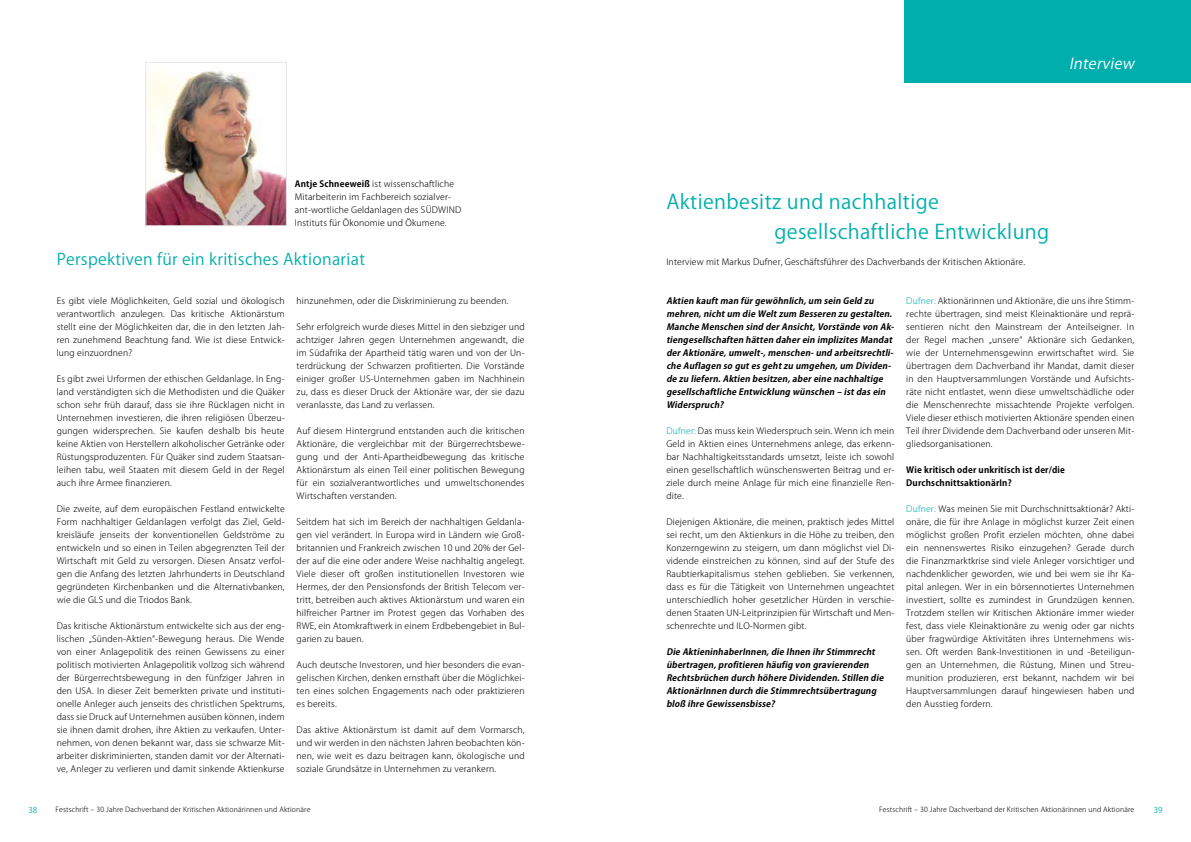
<style>
.page{position:relative;width:1191px;height:842px;background:#fff}
.page>*{position:absolute;margin:0;border:0;box-sizing:border-box;transform-origin:0 0}
.t1{font:20px/30px "Koz Go Pr 6 N";letter-spacing:.02em;color:#00afad}
.t2{font:16px "Koz Go Pr 6 N";letter-spacing:.02em;color:#00afad}
.t3{font:italic 15px "Koz Go Pr 6 N";color:#fff}
.t4{font:300 8.7px/13px "Koz Go Pr 6 N";letter-spacing:.02em;color:#000;text-align:justify}
.t5{font:italic 700 8.7px/13px "Koz Go Pr 6 N";color:#000}
.t6{font:700 8.7px/13px "Koz Go Pr 6 N";letter-spacing:.02em;color:#000}
.t7{font:8px "Koz Go Pr 6 N";color:#00afad}
.t8{font:300 7px "Koz Go Pr 6 N";letter-spacing:.02em;color:#000}
.s1{font-weight:700}
.s2{color:#00afad}
</style>
<div class="page">
<img style="left:148px;top:71px;width:137px;height:153px">
<div style="left:146px;top:62px;width:141px;height:164px;border:1px solid #e6e7e8"></div>
<div style="left:904px;top:0;width:287px;height:82px;background:#00afad"></div>
<p class="t4" style="left:295px;top:177px;width:168px;text-align:left"><span class="s1">Antje Schneeweiß</span> ist wissenschaftliche Mitarbeiterin im Fachbereich sozialver&shy;ant-wortliche Geldanlagen des SÜDWIND Instituts für Ökonomie und Ökumene.</p>
<h2 class="t2" style="left:57px;top:250px;width:310px">Perspektiven für ein kritisches Aktionariat</h2>
<p class="t4" style="left:57px;top:294px;width:229px">Es gibt viele Möglichkeiten, Geld sozial und ökologisch verantwortlich anzulegen. Das kritische Aktionärstum stellt eine der Möglichkeiten dar, die in den letzten Jah&shy;ren zunehmend Beachtung fand. Wie ist diese Entwick&shy;lung einzuordnen?</p>
<p class="t4" style="left:57px;top:372px;width:229px">Es gibt zwei Urformen der ethischen Geldanlage. In Eng&shy;land verständigten sich die Methodisten und die Quäker schon sehr früh darauf, dass sie ihre Rücklagen nicht in Unternehmen investieren, die ihren religiösen Überzeu&shy;gungen widersprechen. Sie kaufen deshalb bis heute keine Aktien von Herstellern alkoholischer Getränke oder Rüstungsproduzenten. Für Quäker sind zudem Staatsan&shy;leihen tabu, weil Staaten mit diesem Geld in der Regel auch ihre Armee finanzieren.</p>
<p class="t4" style="left:57px;top:502px;width:229px">Die zweite, auf dem europäischen Festland entwickelte Form nachhaltiger Geldanlagen verfolgt das Ziel, Geld&shy;kreisläufe jenseits der konventionellen Geldströme zu entwickeln und so einen in Teilen abgegrenzten Teil der Wirtschaft mit Geld zu versorgen. Diesen Ansatz verfol&shy;gen die Anfang des letzten Jahrhunderts in Deutschland gegründeten Kirchenbanken und die Alternativbanken, wie die GLS und die Triodos Bank.</p>
<p class="t4" style="left:57px;top:619px;width:229px">Das kritische Aktionärstum entwickelte sich aus der eng&shy;lischen „Sünden-Aktien“-Bewegung heraus. Die Wende von einer Anlagepolitik des reinen Gewissens zu einer politisch motivierten Anlagepolitik vollzog sich während der Bürgerrechtsbewegung in den fünfziger Jahren in den USA. In dieser Zeit bemerkten private und instituti&shy;onelle Anleger auch jenseits des christlichen Spektrums, dass sie Druck auf Unternehmen ausüben können, indem sie ihnen damit drohen, ihre Aktien zu verkaufen. Unter&shy;nehmen, von denen bekannt war, dass sie schwarze Mit&shy;arbeiter diskriminierten, standen damit vor der Alternati&shy;ve, Anleger zu verlieren und damit sinkende Aktienkurse</p>
<p class="t4" style="left:297px;top:294px;width:213px">hinzunehmen, oder die Diskriminierung zu beenden.</p>
<p class="t4" style="left:297px;top:320px;width:229px">Sehr erfolgreich wurde dieses Mittel in den siebziger und achtziger Jahren gegen Unternehmen angewandt, die im Südafrika der Apartheid tätig waren und von der Un&shy;terdrückung der Schwarzen profitierten. Die Vorstände einiger großer US-Unternehmen gaben im Nachhinein zu, dass es dieser Druck der Aktionäre war, der sie dazu veranlasste, das Land zu verlassen.</p>
<p class="t4" style="left:297px;top:424px;width:229px">Auf diesem Hintergrund entstanden auch die kritischen Aktionäre, die vergleichbar mit der Bürgerrechtsbewe&shy;gung und der Anti-Apartheidbewegung das kritische Aktionärstum als einen Teil einer politischen Bewegung für ein sozialverantwortliches und umweltschonendes Wirtschaften verstanden.</p>
<p class="t4" style="left:297px;top:515px;width:229px">Seitdem hat sich im Bereich der nachhaltigen Geldanla&shy;gen viel verändert. In Europa wird in Ländern wie Groß&shy;britannien und Frankreich zwischen 10 und 20% der Gel&shy;der auf die eine oder andere Weise nachhaltig angelegt.<br>Viele dieser oft großen institutionellen Investoren wie Hermes, der den Pensionsfonds der British Telecom ver&shy;tritt, betreiben auch aktives Aktionärstum und waren ein hilfreicher Partner im Protest gegen das Vorhaben des RWE, ein Atomkraftwerk in einem Erdbebengebiet in Bul&shy;garien zu bauen.</p>
<p class="t4" style="left:297px;top:658px;width:229px">Auch deutsche Investoren, und hier besonders die evan&shy;gelischen Kirchen, denken ernsthaft über die Möglichkei&shy;ten eines solchen Engagements nach oder praktizieren es bereits.</p>
<p class="t4" style="left:297px;top:723px;width:229px">Das aktive Aktionärstum ist damit auf dem Vormarsch, und wir werden in den nächsten Jahren beobachten kön&shy;nen, wie weit es dazu beitragen kann, ökologische und soziale Grundsätze in Unternehmen zu verankern.</p>
<h3 class="t3" style="left:1069px;top:55px;width:71px">Interview</h3>
<h1 class="t1" style="left:774px;top:187px;width:276px;text-indent:-108px">Aktienbesitz und nachhaltige gesellschaftliche Entwicklung</h1>
<p class="t4" style="left:666px;top:255px;width:360px">Interview mit Markus Dufner, Geschäftsführer des Dachverbands der Kritischen Aktionäre.</p>
<p class="t5" style="left:666px;top:294px;width:232px">Aktien kauftman fürgewöhnlich,um sein Geld zu mehren,nichtum die Weltzum Besseren zu gestalten.<br>Manche Menschen sind derAnsicht,Vorstände von Ak&shy;tiengesellschaften hätten daherein implizitesMandat derAktionäre,umwelt-,menschen-und arbeitsrechtli&shy;che Auflagen so gutesgehtzu umgehen,um Dividen&shy;de zu liefern.Aktien besitzen,abereine nachhaltige gesellschaftliche Entwicklung wünschen – istdasein Widerspruch?</p>
<p class="t4" style="left:666px;top:424px;width:229px"><span class="s2">Dufner:</span> Das muss kein Wiederspruch sein. Wenn ich mein Geld in Aktien eines Unternehmens anlege, das erkenn&shy;bar Nachhaltigkeitsstandards umsetzt, leiste ich sowohl einen gesellschaftlich wünschenswerten Beitrag und er&shy;ziele durch meine Anlage für mich eine finanzielle Ren&shy;dite.</p>
<p class="t4" style="left:666px;top:515px;width:229px">Diejenigen Aktionäre, die meinen, praktisch jedes Mittel sei recht, um den Aktienkurs in die Höhe zu treiben, den Konzerngewinn zu steigern, um dann möglichst viel Di&shy;vidende einstreichen zu können, sind auf der Stufe des Raubtierkapitalismus stehen geblieben. Sie verkennen, dass es für die Tätigkeit von Unternehmen ungeachtet unterschiedlich hoher gesetzlicher Hürden in verschie&shy;denen Staaten UN-Leitprinzipien für Wirtschaft und Men&shy;schenrechte und ILO-Normen gibt.</p>
<p class="t5" style="left:666px;top:645px;width:221px">Die AktieninhaberInnen,die Ihnen ihrStimmrecht übertragen,profitieren häufig von gravierenden Rechtsbrüchen durch höhere Dividenden.Stillen die AktionärInnen durch die Stimmrechtsübertragung bloß ihre Gewissensbisse?</p>
<p class="t4" style="left:906px;top:294px;width:229px"><span class="s2">Dufner:</span> Aktionärinnen und Aktionäre, die uns ihre Stimm&shy;rechte übertragen, sind meist Kleinaktionäre und reprä&shy;sentieren nicht den Mainstream der Anteilseigner. In der Regel machen „unsere“ Aktionäre sich Gedanken, wie der Unternehmensgewinn erwirtschaftet wird. Sie übertragen dem Dachverband ihr Mandat, damit dieser in den Hauptversammlungen Vorstände und Aufsichts&shy;räte nicht entlastet, wenn diese umweltschädliche oder die Menschenrechte missachtende Projekte verfolgen.<br>Viele dieser ethisch motivierten Aktionäre spenden einen Teil ihrer Dividende dem Dachverband oder unseren Mit&shy;gliedsorganisationen.</p>
<p class="t6" style="left:906px;top:463px;width:160px">Wie kritisch oder unkritisch ist der/die<br>DurchschnittsaktionärIn?</p>
<p class="t4" style="left:906px;top:502px;width:229px"><span class="s2">Dufner:</span> Was meinen Sie mit Durchschnittsaktionär? Akti&shy;onäre, die für ihre Anlage in möglichst kurzer Zeit einen möglichst großen Profit erzielen möchten, ohne dabei ein nennenswertes Risiko einzugehen? Gerade durch die Finanzmarktkrise sind viele Anleger vorsichtiger und nachdenklicher geworden, wie und bei wem sie ihr Ka&shy;pital anlegen. Wer in ein börsennotiertes Unternehmen investiert, sollte es zumindest in Grundzügen kennen.<br>Trotzdem stellen wir Kritischen Aktionäre immer wieder fest, dass viele Kleinaktionäre zu wenig oder gar nichts über fragwürdige Aktivitäten ihres Unternehmens wis&shy;sen. Oft werden Bank-Investitionen in und -Beteiligun&shy;gen an Unternehmen, die Rüstung, Minen und Streu&shy;munition produzieren, erst bekannt, nachdem wir bei Hauptversammlungen darauf hingewiesen haben und den Ausstieg fordern.</p>
<p class="t7" style="left:28px;top:805px;width:10px">38</p>
<p class="t8" style="left:55px;top:806px;width:256px">Festschrift – 30 Jahre Dachverband der Kritischen Aktionärinnen und Aktionäre</p>
<p class="t8" style="left:879px;top:806px;width:256px">Festschrift – 30 Jahre Dachverband der Kritischen Aktionärinnen und Aktionäre</p>
<p class="t7" style="left:1153px;top:805px;width:10px">39</p>
</div>
